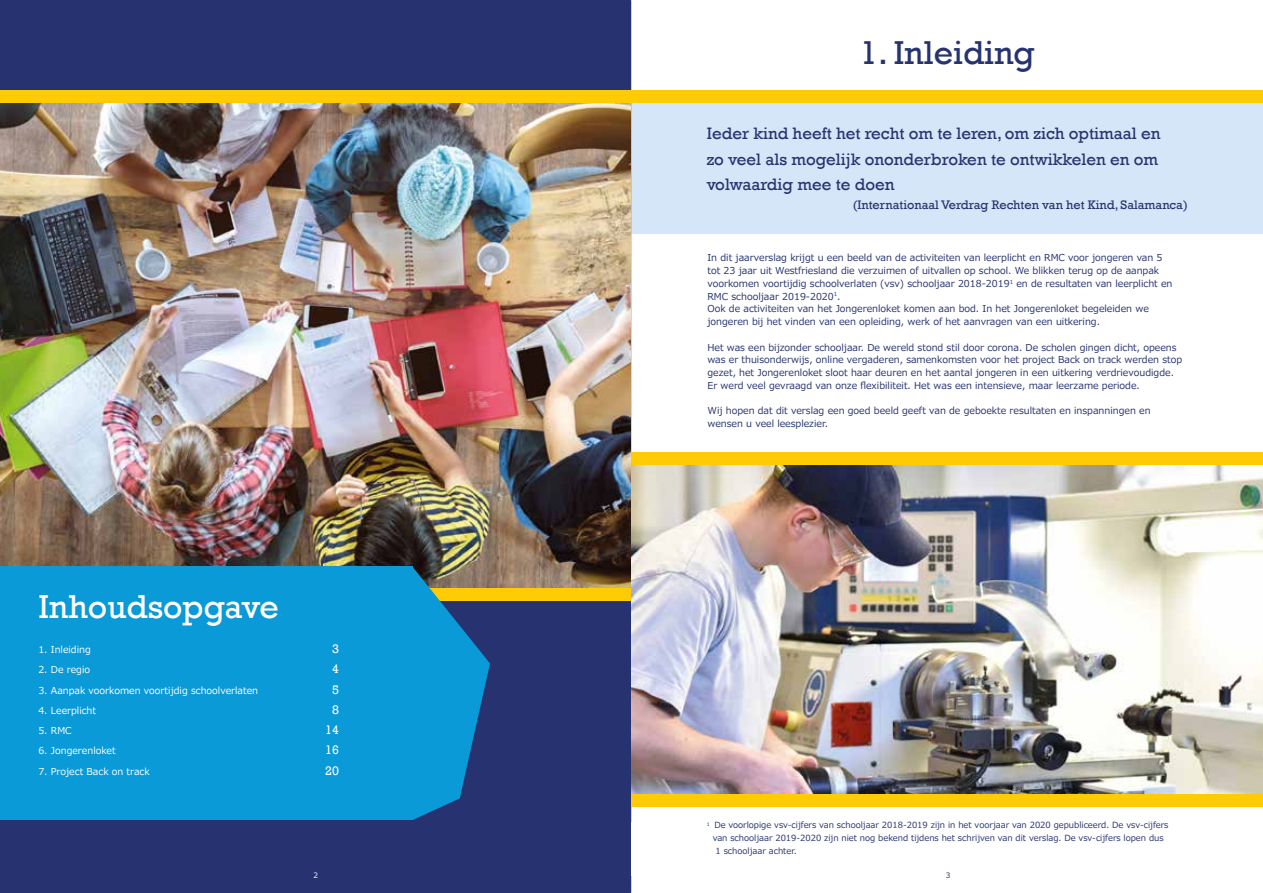
<style>
.page{position:relative;width:1263px;height:893px;background:#fff}
.page>*{position:absolute;margin:0;border:0;box-sizing:border-box;transform-origin:0 0}
.t1{font:33.9px "Rockwell";color:#fff}
.t2{font:33.9px "Rockwell";color:#263370}
.t3{font:16.95px/25.5px "Rockwell";color:#263370}
.t4{font:12.75px "Rockwell";color:#263370}
.t5{font:12.75px "Rockwell";color:#fff}
.t6{font:9.6px/12.8px "Meiryo UIW53";color:#263370}
.t7{font:9.6px "Meiryo UIW53";color:#fff}
.t8{font:8.55px "Meiryo UIW53";color:#263370}
.t9{font:7.35px "Meiryo UIW53";color:#fff}
.t10{font:7.35px "Meiryo UIW53";color:#263370}
</style>
<div class="page">
<div style="left:0;top:0;width:631px;height:893px;background:#263370"></div>
<img style="left:0;top:103px;width:631px;height:485px">
<div style="left:0;top:588px;width:631px;height:12px;background:#fecb04"></div>
<div style="left:0;top:567px;width:413px;height:253px;background:#099ad7"></div>
<svg style="left:413px;top:567px;width:77px;height:253px"></svg>
<div style="left:0;top:90px;width:631px;height:13px;background:#fecb04"></div>
<div style="left:631px;top:98px;width:632px;height:136px;background:#d4e6f7"></div>
<img style="left:631px;top:97px;width:1px;height:503px">
<div style="left:631px;top:90px;width:632px;height:13px;background:#fecb04"></div>
<img style="left:631px;top:465px;width:632px;height:330px">
<div style="left:631px;top:452px;width:632px;height:13px;background:#fecb04"></div>
<div style="left:631px;top:795px;width:632px;height:12px;background:#fecb04"></div>
<h1 class="t1" style="left:38px;top:587px;width:242px">Inhoudsopgave</h1>
<p class="t7" style="left:38px;top:643px;width:54px">1. Inleiding</p>
<h3 class="t5" style="left:332px;top:641px;width:8px">3</h3>
<p class="t7" style="left:38px;top:663px;width:53px">2. De regio</p>
<h3 class="t5" style="left:332px;top:662px;width:8px">4</h3>
<p class="t7" style="left:38px;top:683px;width:221px">3. Aanpak voorkomen voortijdig schoolverlaten</p>
<h3 class="t5" style="left:332px;top:682px;width:8px">5</h3>
<p class="t7" style="left:38px;top:704px;width:59px">4. Leerplicht</p>
<h3 class="t5" style="left:332px;top:702px;width:8px">8</h3>
<p class="t7" style="left:38px;top:724px;width:35px">5. RMC</p>
<h3 class="t5" style="left:325px;top:722px;width:15px">14</h3>
<p class="t7" style="left:38px;top:744px;width:79px">6. Jongerenloket</p>
<h3 class="t5" style="left:325px;top:743px;width:15px">16</h3>
<p class="t7" style="left:38px;top:764px;width:113px">7. Project Back on track</p>
<h3 class="t5" style="left:325px;top:763px;width:15px">20</h3>
<p class="t9" style="left:313px;top:870px;width:6px">2</p>
<h1 class="t2" style="left:859px;top:33px;width:177px">1. Inleiding</h1>
<h2 class="t3" style="left:707px;top:121px;width:455px">Ieder kind heeft het recht om te leren, om zich optimaal en zo veel als mogelijk ononderbroken te ontwikkelen en om volwaardig mee te doen</h2>
<h3 class="t4" style="left:853px;top:197px;width:337px">(Internationaal Verdrag Rechten van het Kind, Salamanca)</h3>
<p class="t6" style="left:707px;top:252px;width:466px">In dit jaarverslag krijgt u een beeld van de activiteiten van leerplicht en RMC voor jongeren van 5 tot 23 jaar uit Westfriesland die verzuimen of uitvallen op school. We blikken terug op de aanpak voorkomen voortijdig schoolverlaten (vsv) schooljaar 2018-2019<sup>1</sup> en de resultaten van leerplicht en RMC schooljaar 2019-2020<sup>1</sup>.<br>Ook de activiteiten van het Jongerenloket komen aan bod. In het Jongerenloket begeleiden we jongeren bij het vinden van een opleiding, werk of het aanvragen van een uitkering.</p>
<p class="t6" style="left:707px;top:341px;width:476px">Het was een bijzonder schooljaar. De wereld stond stil door corona. De scholen gingen dicht, opeens was er thuisonderwijs, online vergaderen, samenkomsten voor het project Back on track werden stop gezet, het Jongerenloket sloot haar deuren en het aantal jongeren in een uitkering verdrievoudigde.<br>Er werd veel gevraagd van onze flexibiliteit. Het was een intensieve, maar leerzame periode.</p>
<p class="t6" style="left:707px;top:405px;width:445px">Wij hopen dat dit verslag een goed beeld geeft van de geboekte resultaten en inspanningen en wensen u veel leesplezier.</p>
<p class="t8" style="left:707px;top:819px;width:463px"><sup>1</sup> De voorlopige vsv-cijfers van schooljaar 2018-2019 zijn in het voorjaar van 2020 gepubliceerd. De vsv-cijfers</p>
<p class="t8" style="left:713px;top:832px;width:452px">van schooljaar 2019-2020 zijn niet nog bekend tijdens het schrijven van dit verslag. De vsv-cijfers lopen dus</p>
<p class="t8" style="left:716px;top:845px;width:83px">1 schooljaar achter.</p>
<p class="t10" style="left:946px;top:870px;width:6px">3</p>
</div>
